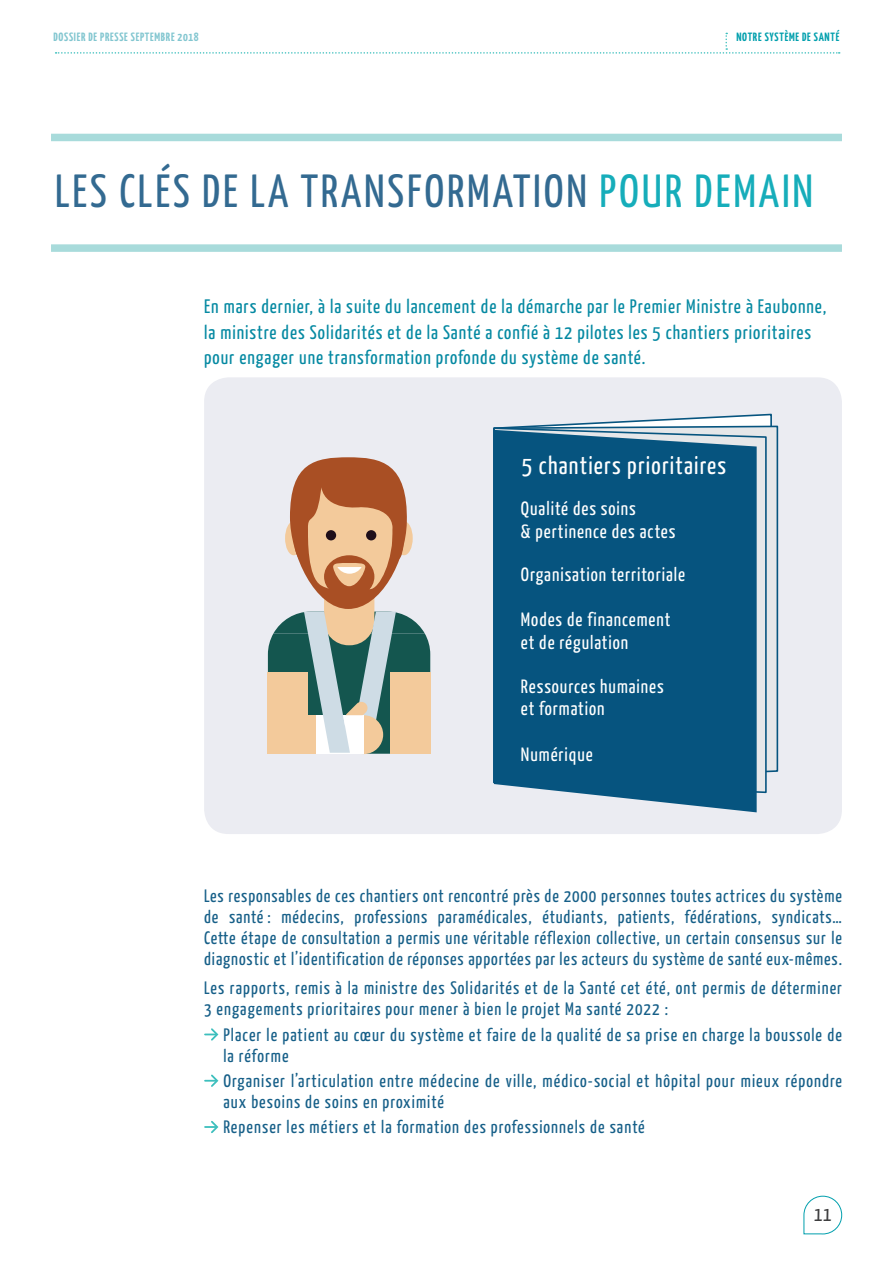
<style>
.page{position:relative;width:893px;height:1263px;background:#fff}
.page>*{position:absolute;margin:0;border:0;box-sizing:border-box;transform-origin:0 0}
.t1{font:46.5px "Yanone Kaffeesatz";letter-spacing:.06em;color:#336a91}
.t2{font:25.05px "Yanone Kaffeesatz";letter-spacing:.05em;color:#fff}
.t3{font:20.1px "Yanone Kaffeesatz";color:#3e3e3f}
.t4{font:19.5px/25.5px "Yanone Kaffeesatz";letter-spacing:.05em;color:#0589a2}
.t5{font:19.2px/22.5px "Yanone Kaffeesatz";letter-spacing:.05em;color:#fff}
.t6{font:18px/21px "Yanone Kaffeesatz";letter-spacing:.06em;color:#165f88}
.t7{font:700 12px "Yanone Kaffeesatz";letter-spacing:.06em;color:#82c6d0}
.t8{font:700 12px "Yanone Kaffeesatz";letter-spacing:.06em;color:#009fad}
.s1{color:#16adba}
</style>
<div class="page">
<div style="left:804px;top:1196px;width:38px;height:38px;border:1px solid #009fad;border-radius:19px"></div>
<div style="left:204px;top:377px;width:638px;height:457px;background:#ebecf2;border-radius:24px"></div>
<svg style="left:56px;top:33px;width:784px;height:21px"></svg>
<div style="left:51px;top:134px;width:791px;height:7px;background:#a8dbdb"></div>
<div style="left:51px;top:244px;width:791px;height:8px;background:#a8dbdb"></div>
<svg style="left:205px;top:1028px;width:14px;height:13px"></svg>
<svg style="left:205px;top:1074px;width:14px;height:13px"></svg>
<svg style="left:205px;top:1121px;width:14px;height:12px"></svg>
<svg style="left:544px;top:413px;width:228px;height:12px"></svg>
<svg style="left:504px;top:425px;width:275px;height:348px"></svg>
<svg style="left:493px;top:427px;width:274px;height:367px"></svg>
<div style="left:494px;top:430px;width:263px;height:382px;background:#06547f"></div>
<svg style="left:268px;top:457px;width:162px;height:297px"></svg>
<p class="t7" style="left:53px;top:30px;width:147px">DOSSIER DE PRESSE SEPTEMBRE 2018</p>
<p class="t8" style="left:736px;top:30px;width:105px">NOTRE SYSTÈME DE SANTÉ</p>
<h1 class="t1" style="left:55px;top:163px;width:760px">LES CLÉS DE LA TRANSFORMATION <span class="s1">POUR DEMAIN</span></h1>
<p class="t4" style="left:204px;top:293px;width:624px">En mars dernier, à la suite du lancement de la démarche par le Premier Ministre à Eaubonne, la ministre des Solidarités et de la Santé a confié à 12 pilotes les 5 chantiers prioritaires pour engager une transformation profonde du système de santé.</p>
<h2 class="t2" style="left:522px;top:450px;width:206px">5 chantiers prioritaires</h2>
<p class="t5" style="left:521px;top:497px;width:156px">Qualité des soins<br>&amp; pertinence des actes</p>
<p class="t5" style="left:521px;top:562px;width:166px">Organisation territoriale</p>
<p class="t5" style="left:521px;top:608px;width:151px">Modes de financement et de régulation</p>
<p class="t5" style="left:521px;top:674px;width:144px">Ressources humaines et formation</p>
<p class="t5" style="left:521px;top:742px;width:73px">Numérique</p>
<p class="t6" style="left:204px;top:885px;width:639px;text-align:justify">Les responsables de ces chantiers ont rencontré près de 2000 personnes toutes actrices du système de santé : médecins, professions paramédicales, étudiants, patients, fédérations, syndicats… Cette étape de consultation a permis une véritable réflexion collective, un certain consensus sur le diagnostic et l’identification de réponses apportées par les acteurs du système de santé eux-mêmes.</p>
<p class="t6" style="left:204px;top:977px;width:639px">Les rapports, remis à la ministre des Solidarités et de la Santé cet été, ont permis de déterminer<br>3 engagements prioritaires pour mener à bien le projet Ma santé 2022 :</p>
<p class="t6" style="left:223px;top:1023px;width:620px">Placer le patient au cœur du système et faire de la qualité de sa prise en charge la boussole de la réforme</p>
<p class="t6" style="left:223px;top:1070px;width:620px">Organiser l’articulation entre médecine de ville, médico-social et hôpital pour mieux répondre aux besoins de soins en proximité</p>
<p class="t6" style="left:223px;top:1116px;width:423px">Repenser les métiers et la formation des professionnels de santé</p>
<p class="t3" style="left:814px;top:1202px;width:19px">11</p>
</div>
